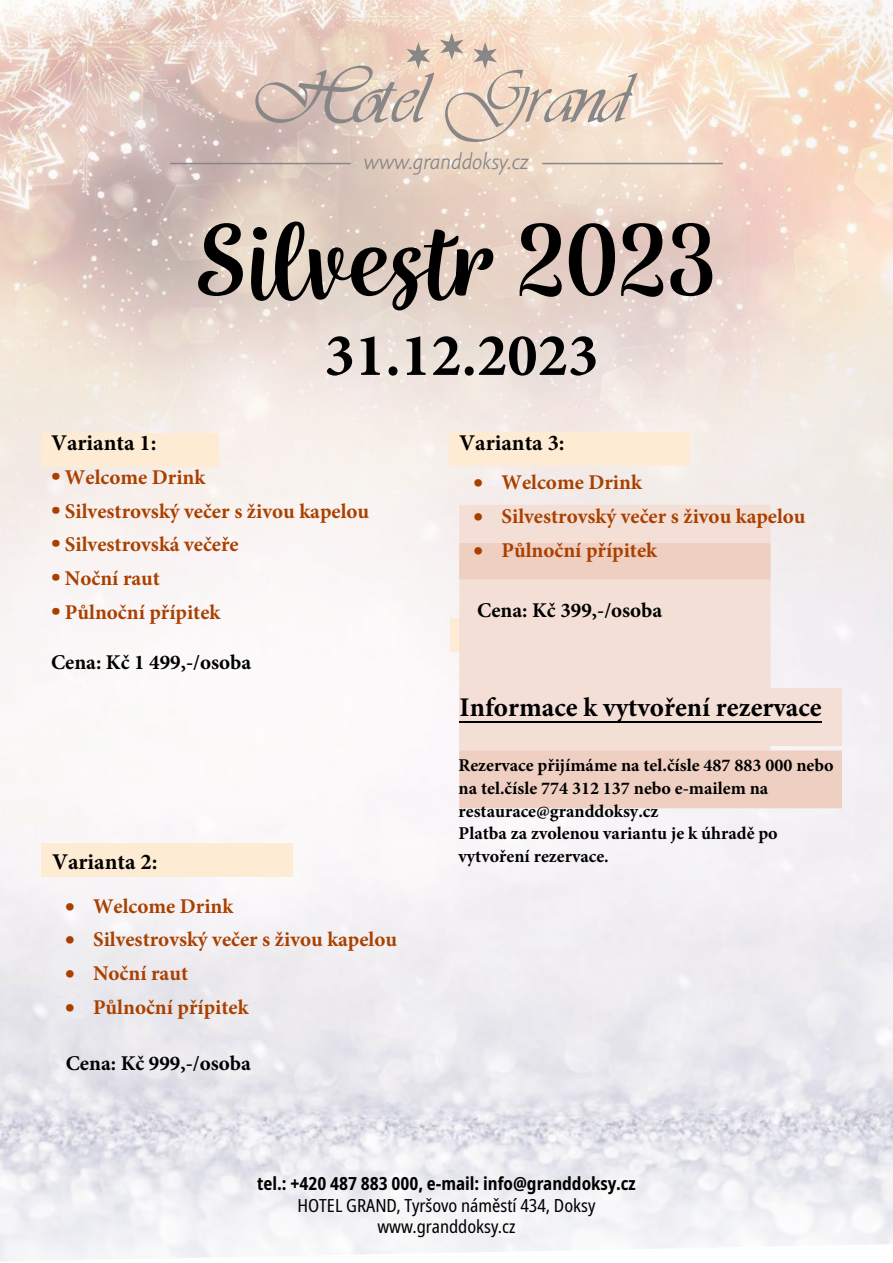
<style>
.page{position:relative;width:893px;height:1263px;background:#fff}
.page>*{position:absolute;margin:0;border:0;box-sizing:border-box;transform-origin:0 0}
.t1{font:500 118.5px "Wreath";color:#000}
.t2{font:700 60.75px "Minion Pro";color:#000}
.t3{font:700 27px "Minion Pro";color:#000}
.t4{font:700 22.5px "Minion Pro";color:#000}
.t5{font:italic 22.5px "Amor Sans Pro";color:#878787}
.t6{font:700 21px "Minion Pro";color:#aa4000}
.t7{font:700 21px "Minion Pro";color:#000}
.t8{font:700 18px/22.6px "Minion Pro";color:#000}
.t9{font:condensed 18px/21.6px "Noto Sans";color:#000;text-align:center}
.t10{font:700 condensed 18px "Noto Sans";color:#000}
.s1{font-family:"Noto Sans";font-stretch:condensed}
</style>
<div class="page">
<img style="left:0;top:653px;width:893px;height:609px">
<img style="left:0;top:0;width:893px;height:653px">
<div style="left:41px;top:843px;width:252px;height:33px;background:#feebd3"></div>
<div style="left:450px;top:433px;width:240px;height:33px;background:#feebd3"></div>
<div style="left:450px;top:618px;width:166px;height:33px;background:#feebd3"></div>
<div style="left:41px;top:434px;width:178px;height:33px;background:#feebd3"></div>
<svg style="left:255px;top:33px;width:383px;height:109px;background:#e1cebf"></svg>
<hr style="left:170px;top:163px;width:181px;height:1px;background:#878787">
<hr style="left:542px;top:163px;width:181px;height:1px;background:#878787">
<div style="left:459px;top:505px;width:311px;height:183px;background:#f4dfd7"></div>
<div style="left:459px;top:543px;width:311px;height:36px;background:#eecfc2"></div>
<svg style="left:459px;top:688px;width:383px;height:120px;background:#efd5cb"></svg>
<hr style="left:459px;top:721px;width:363px;height:1px;background:#000">
<p class="t5" style="left:364px;top:149px;width:167px">www.granddoksy.cz</p>
<h1 class="t1" style="left:193px;top:189px;width:524px">Silvestr 2023</h1>
<h2 class="t2" style="left:325px;top:313px;width:275px">31.12.2023</h2>
<p class="t4" style="left:51px;top:427px;width:107px">Varianta 1:</p>
<p class="t6" style="left:51px;top:462px;width:156px"><span class="s1">•</span> Welcome Drink</p>
<p class="t6" style="left:51px;top:496px;width:320px"><span class="s1">•</span> Silvestrovský večer s živou kapelou</p>
<p class="t6" style="left:51px;top:530px;width:189px"><span class="s1">•</span> Silvestrovská večeře</p>
<p class="t6" style="left:51px;top:563px;width:111px"><span class="s1">•</span> Noční raut</p>
<p class="t6" style="left:51px;top:597px;width:171px"><span class="s1">•</span> Půlnoční přípitek</p>
<p class="t7" style="left:51px;top:648px;width:202px">Cena: Kč 1 499,-/osoba</p>
<p class="t4" style="left:52px;top:845px;width:107px">Varianta 2:</p>
<p class="t6" style="left:65px;top:891px;width:170px">• Welcome Drink</p>
<p class="t6" style="left:65px;top:925px;width:334px">• Silvestrovský večer s živou kapelou</p>
<p class="t6" style="left:65px;top:959px;width:125px">• Noční raut</p>
<p class="t6" style="left:65px;top:992px;width:185px">• Půlnoční přípitek</p>
<p class="t7" style="left:66px;top:1048px;width:187px">Cena: Kč 999,-/osoba</p>
<p class="t4" style="left:459px;top:427px;width:107px">Varianta 3:</p>
<p class="t6" style="left:474px;top:468px;width:170px">• Welcome Drink</p>
<p class="t6" style="left:474px;top:501px;width:334px">• Silvestrovský večer s živou kapelou</p>
<p class="t6" style="left:474px;top:535px;width:185px">• Půlnoční přípitek</p>
<p class="t7" style="left:477px;top:596px;width:187px">Cena: Kč 399,-/osoba</p>
<p class="t3" style="left:459px;top:688px;width:364px">Informace k vytvoření rezervace</p>
<p class="t8" style="left:459px;top:754px;width:376px">Rezervace přijímáme na tel.čísle 487 883 000 nebo na tel.čísle 774 312 137 nebo e-mailem na restaurace@granddoksy.cz<br>Platba za zvolenou variantu je k úhradě po vytvoření rezervace.</p>
<p class="t10" style="left:257px;top:1170px;width:380px">tel.: +420 487 883 000, e-mail: info@granddoksy.cz</p>
<p class="t9" style="left:298px;top:1195px;width:299px">HOTEL GRAND, Tyršovo náměstí 434, Doksy www.granddoksy.cz</p>
</div>
